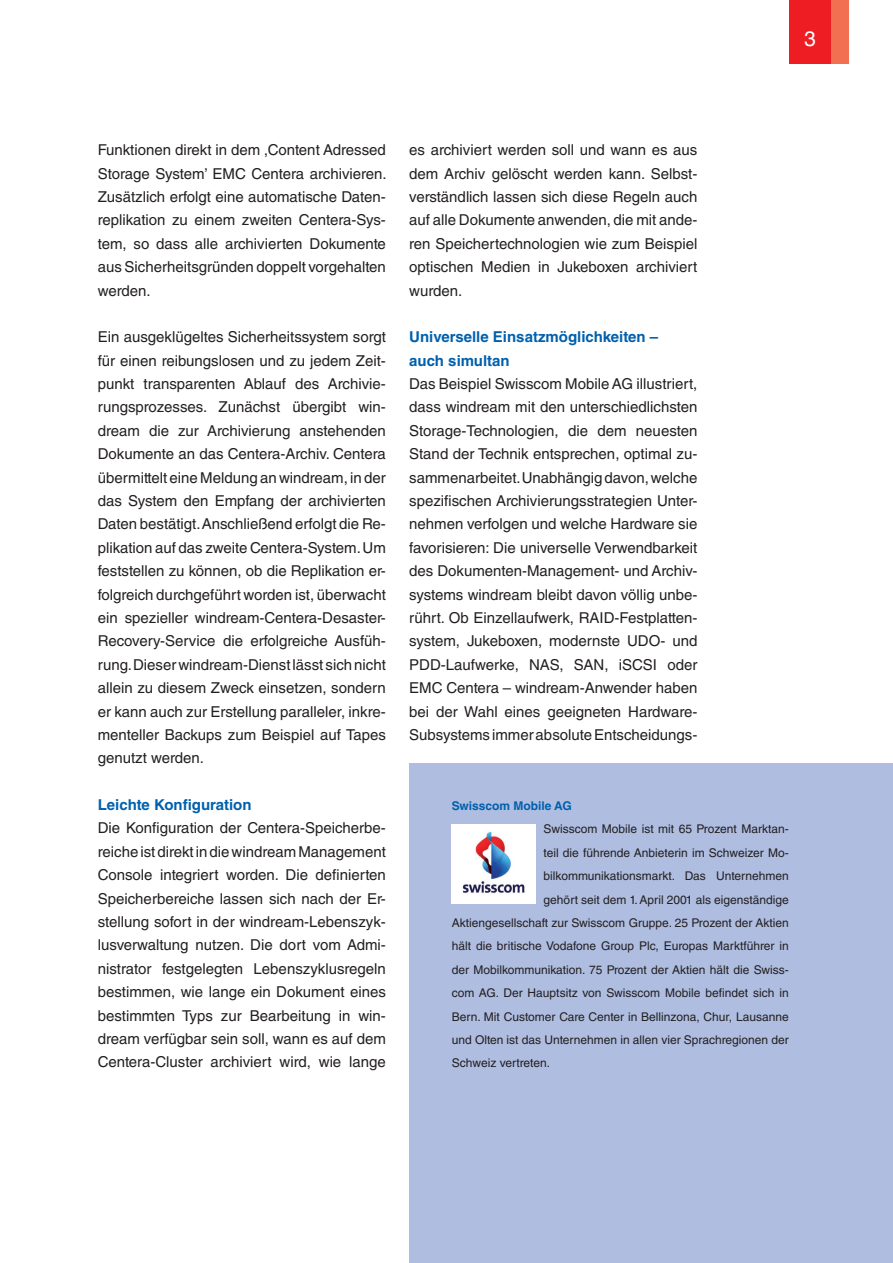
<style>
.page{position:relative;width:893px;height:1263px;background:#fff}
.page>*{position:absolute;margin:0;border:0;box-sizing:border-box;transform-origin:0 0}
.t1{font:21px "Helvetica LT Std";color:#fff}
.t2{font:15px/23.4px "Helvetica LT Std";color:#231f20;text-align:justify}
.t3{font:700 15px/23.4px "Helvetica LT Std";color:#0160ae}
.t4{font:12px "Helvetica LT Std";color:#231f20}
.t5{font:700 12px "Helvetica LT Std";color:#0160ae}
</style>
<div class="page">
<div style="left:789px;top:0;width:42px;height:64px;background:#ee1d23"></div>
<div style="left:831px;top:0;width:17px;height:64px;background:#f36f51"></div>
<div style="left:409px;top:763px;width:484px;height:500px;background:#aebde0"></div>
<img style="left:451px;top:824px;width:84px;height:79px">
<h1 class="t1" style="left:804px;top:26px;width:13px">3</h1>
<p class="t2" style="left:98px;top:138px;width:290px">Funktionen direkt in dem ‚Content Adressed Storage System’ EMC Centera archivieren.<br>Zusätzlich erfolgt eine automatische Daten&shy;replikation zu einem zweiten Centera-Sys&shy;tem, so dass alle archivierten Dokumente aus Sicherheitsgründen doppelt vorgehalten werden.</p>
<p class="t2" style="left:98px;top:325px;width:290px">Ein ausgeklügeltes Sicherheitssystem sorgt für einen reibungslosen und zu jedem Zeit&shy;punkt transparenten Ablauf des Archivie&shy;rungsprozesses. Zunächst übergibt win&shy;dream die zur Archivierung anstehenden Dokumente an das Centera-Archiv. Centera übermittelt eine Meldung an windream, in der das System den Empfang der archivierten Daten bestätigt. Anschließend erfolgt die Re&shy;plikation auf das zweite Centera-System. Um feststellen zu können, ob die Replikation er&shy;folgreich durchgeführt worden ist, überwacht ein spezieller windream-Centera-Desaster-Recovery-Service die erfolgreiche Ausfüh&shy;rung. Dieser windream-Dienst lässt sich nicht allein zu diesem Zweck einsetzen, sondern er kann auch zur Erstellung paralleler, inkre&shy;menteller Backups zum Beispiel auf Tapes genutzt werden.</p>
<p class="t3" style="left:98px;top:793px;width:155px">Leichte Konfiguration</p>
<p class="t2" style="left:98px;top:816px;width:290px">Die Konfiguration der Centera-Speicherbe&shy;reiche ist direkt in die windream Management Console integriert worden. Die definierten Speicherbereiche lassen sich nach der Er&shy;stellung sofort in der windream-Lebenszyk&shy;lusverwaltung nutzen. Die dort vom Admi&shy;nistrator festgelegten Lebenszyklusregeln bestimmen, wie lange ein Dokument eines bestimmten Typs zur Bearbeitung in win&shy;dream verfügbar sein soll, wann es auf dem Centera-Cluster archiviert wird, wie lange</p>
<p class="t2" style="left:409px;top:138px;width:290px">es archiviert werden soll und wann es aus dem Archiv gelöscht werden kann. Selbst&shy;verständlich lassen sich diese Regeln auch auf alle Dokumente anwenden, die mit ande&shy;ren Speichertechnologien wie zum Beispiel optischen Medien in Jukeboxen archiviert wurden.</p>
<p class="t3" style="left:409px;top:325px;width:250px">Universelle Einsatzmöglichkeiten – auch simultan</p>
<p class="t2" style="left:409px;top:372px;width:290px">Das Beispiel Swisscom Mobile AG illustriert, dass windream mit den unterschiedlichsten Storage-Technologien, die dem neuesten Stand der Technik entsprechen, optimal zu&shy;sammenarbeitet. Unabhängig davon, welche spezifischen Archivierungsstrategien Unter&shy;nehmen verfolgen und welche Hardware sie favorisieren: Die universelle Verwendbarkeit des Dokumenten-Management- und Archiv&shy;systems windream bleibt davon völlig unbe&shy;rührt. Ob Einzellaufwerk, RAID-Festplatten&shy;system, Jukeboxen, modernste UDO- und PDD-Laufwerke, NAS, SAN, iSCSI oder EMC Centera – windream-Anwender haben bei der Wahl eines geeigneten Hardware-Subsystems immer absolute Entscheidungs-</p>
<p class="t5" style="left:452px;top:798px;width:121px">Swisscom Mobile AG</p>
<p class="t4" style="left:544px;top:822px;width:247px">Swisscom Mobile ist mit 65 Prozent Marktan-</p>
<p class="t4" style="left:544px;top:846px;width:247px">teil die führende Anbieterin im Schweizer Mo-</p>
<p class="t4" style="left:544px;top:869px;width:247px">bilkommunikationsmarkt. Das Unternehmen</p>
<p class="t4" style="left:544px;top:892px;width:247px">gehört seit dem 1. April 2001 als eigenständige</p>
<p class="t4" style="left:452px;top:916px;width:338px">Aktiengesellschaft zur Swisscom Gruppe. 25 Prozent der Aktien</p>
<p class="t4" style="left:452px;top:939px;width:338px">hält die britische Vodafone Group Plc, Europas Marktführer in</p>
<p class="t4" style="left:452px;top:963px;width:338px">der Mobilkommunikation. 75 Prozent der Aktien hält die Swiss-</p>
<p class="t4" style="left:452px;top:986px;width:338px">com AG. Der Hauptsitz von Swisscom Mobile befindet sich in</p>
<p class="t4" style="left:452px;top:1009px;width:338px">Bern. Mit Customer Care Center in Bellinzona, Chur, Lausanne</p>
<p class="t4" style="left:452px;top:1033px;width:338px">und Olten ist das Unternehmen in allen vier Sprachregionen der</p>
<p class="t4" style="left:452px;top:1056px;width:100px">Schweiz vertreten.</p>
</div>
